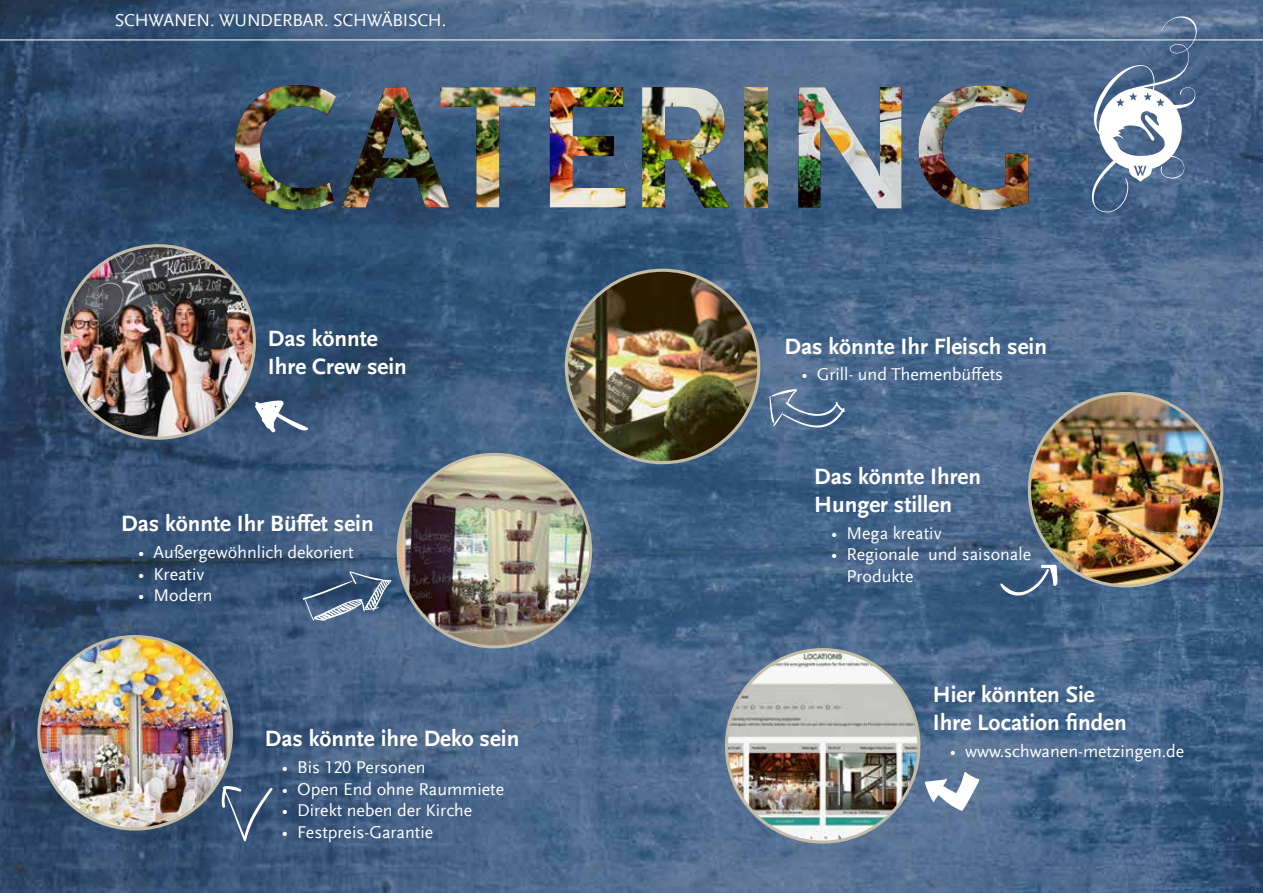
<style>
.page{position:relative;width:1263px;height:893px;background:#fff}
.page>*{position:absolute;margin:0;border:0;box-sizing:border-box;transform-origin:0 0}
.t1{font:700 23.25px/27.9px "Scala Sans Offc";color:#fff}
.t2{font:18px "Scala Sans Offc";letter-spacing:-.015em;color:#fff}
.t3{font:17.85px/21.5px "Scala Sans Offc";color:#fff}
</style>
<div class="page">
<img style="left:0;top:0;width:1263px;height:893px">
<svg style="left:1092px;top:16px;width:105px;height:196px"></svg>
<hr style="left:0;top:40px;width:1263px;height:1px;background:#fff">
<svg style="left:255px;top:400px;width:54px;height:33px"></svg>
<img style="left:62px;top:246px;width:192px;height:192px;border-radius:96px">
<img style="left:566px;top:270px;width:193px;height:193px;border-radius:96px">
<svg style="left:769px;top:389px;width:76px;height:39px;background:#637d9d"></svg>
<img style="left:1029px;top:393px;width:193px;height:193px;border-radius:96px">
<svg style="left:1000px;top:565px;width:58px;height:33px;background:#597494"></svg>
<img style="left:39px;top:637px;width:192px;height:192px;border-radius:96px">
<svg style="left:221px;top:786px;width:52px;height:56px;background:#4e6787"></svg>
<img style="left:398px;top:454px;width:193px;height:193px;border-radius:96px">
<svg style="left:302px;top:571px;width:90px;height:50px;background:#566e8d"></svg>
<img style="left:726px;top:650px;width:193px;height:192px;border-radius:96px">
<svg style="left:925px;top:771px;width:54px;height:40px"></svg>
<img style="left:235px;top:85px;width:101px;height:125px">
<img style="left:342px;top:87px;width:98px;height:120px">
<img style="left:440px;top:87px;width:95px;height:120px">
<img style="left:550px;top:87px;width:75px;height:120px">
<img style="left:642px;top:87px;width:87px;height:120px">
<img style="left:745px;top:87px;width:23px;height:120px">
<img style="left:798px;top:87px;width:103px;height:122px">
<img style="left:918px;top:85px;width:110px;height:125px">
<p class="t2" style="left:115px;top:11px;width:333px">SCHWANEN. WUNDERBAR. SCHWÄBISCH.</p>
<h1 class="t1" style="left:268px;top:325px;width:140px">Das könnte<br>Ihre Crew sein</h1>
<h1 class="t1" style="left:784px;top:332px;width:264px">Das könnte Ihr Fleisch sein</h1>
<p class="t3" style="left:801px;top:364px;width:203px">• Grill- und Themenbüffets</p>
<h1 class="t1" style="left:121px;top:510px;width:254px">Das könnte Ihr Büffet sein</h1>
<p class="t3" style="left:138px;top:542px;width:217px">• Außergewöhnlich dekoriert</p>
<p class="t3" style="left:138px;top:563px;width:68px">• Kreativ</p>
<p class="t3" style="left:138px;top:585px;width:76px">• Modern</p>
<h1 class="t1" style="left:265px;top:725px;width:256px">Das könnte ihre Deko sein</h1>
<p class="t3" style="left:282px;top:757px;width:145px">• Bis 120 Personen</p>
<p class="t3" style="left:282px;top:778px;width:224px">• Open End ohne Raummiete</p>
<p class="t3" style="left:282px;top:800px;width:192px">• Direkt neben der Kirche</p>
<p class="t3" style="left:282px;top:821px;width:153px">• Festpreis-Garantie</p>
<h1 class="t1" style="left:814px;top:463px;width:168px">Das könnte Ihren<br>Hunger stillen</h1>
<p class="t3" style="left:831px;top:522px;width:112px">• Mega kreativ</p>
<p class="t3" style="left:846px;top:544px;width:186px;text-indent:-15px">• Regionale und saisonale<br>Produkte</p>
<h1 class="t1" style="left:933px;top:681px;width:195px">Hier könnten Sie<br>Ihre Location finden</h1>
<p class="t3" style="left:950px;top:741px;width:236px">• www.schwanen-metzingen.de</p>
</div>
